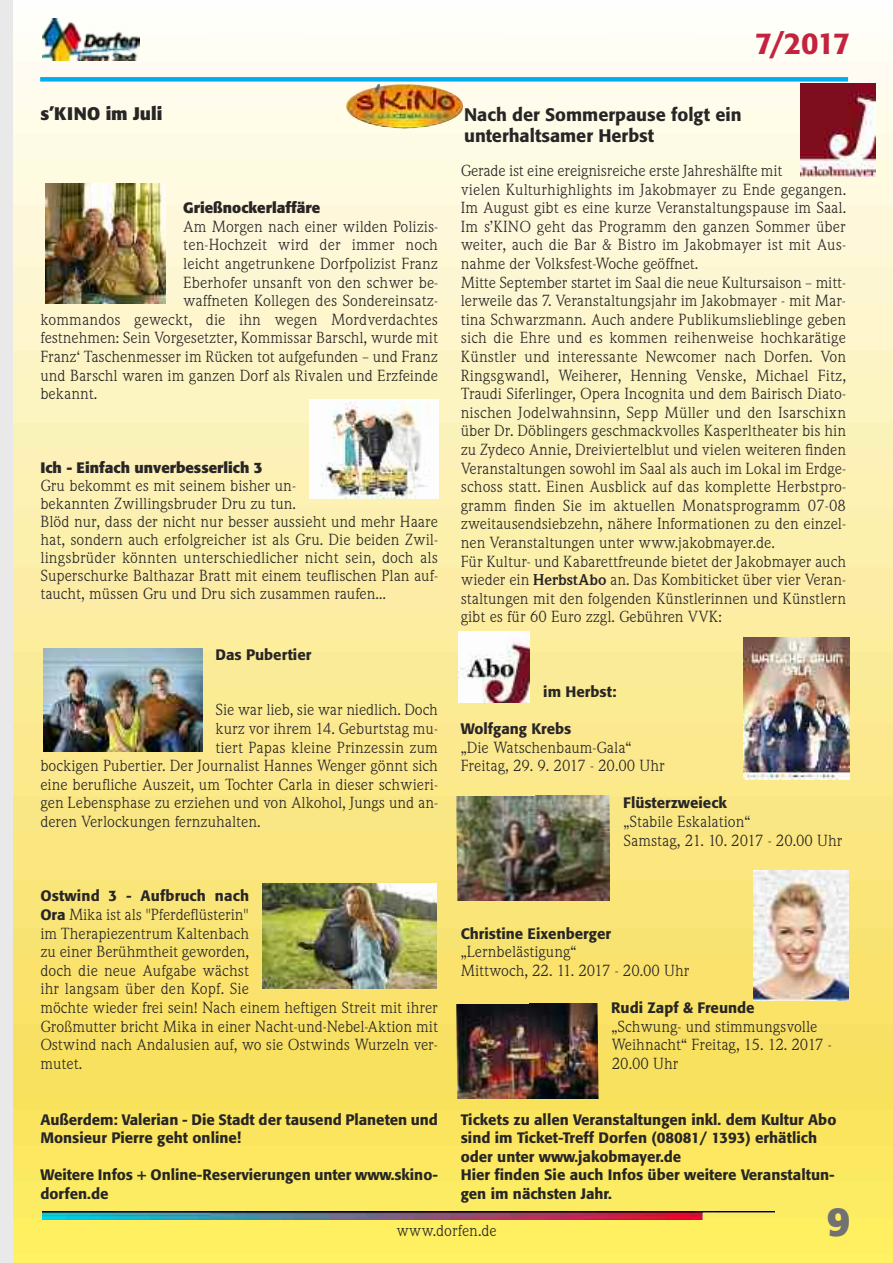
<style>
.page{position:relative;width:893px;height:1263px;background:#fff}
.page>*{position:absolute;margin:0;border:0;box-sizing:border-box;transform-origin:0 0}
.t1{font:700 40.5px "Formata";color:#727172}
.t2{font:500 30px "Formata";color:#c3233f}
.t3{font:500 18px/21px "Formata";color:#272526}
.t4{font:700 18px "Formata";color:#272526}
.t5{font:15px/18.6px "Weidemann SB";color:#272526}
.t6{font:500 15px/18.6px "Formata";color:#272526}
.t7{font:700 15px "Formata";color:#272526}
.s1{font-family:"Formata";font-weight:500}
.s2{font-weight:700}
</style>
<div class="page">
<img style="left:13px;top:18px;width:880px;height:1245px">
<img style="left:43px;top:19px;width:97px;height:41px">
<img style="left:43px;top:1212px;width:732px;height:7px">
<div style="left:0;top:0;width:13px;height:1263px;background:#e9e9e9"></div>
<div style="left:40px;top:77px;width:808px;height:5px;background:#00aded"></div>
<img style="left:45px;top:184px;width:120px;height:120px">
<img style="left:309px;top:399px;width:129px;height:100px">
<img style="left:43px;top:648px;width:159px;height:104px">
<img style="left:754px;top:871px;width:95px;height:130px">
<img style="left:345px;top:84px;width:119px;height:44px">
<img style="left:263px;top:883px;width:174px;height:105px">
<img style="left:456px;top:795px;width:154px;height:105px">
<img style="left:458px;top:631px;width:71px;height:71px">
<img style="left:801px;top:83px;width:74px;height:94px">
<img style="left:744px;top:637px;width:106px;height:142px">
<img style="left:456px;top:1003px;width:143px;height:95px">
<p class="t4" style="left:40px;top:106px;width:123px">s’KINO im Juli</p>
<p class="t7" style="left:183px;top:201px;width:138px">Grießnockerlaffäre</p>
<p class="t5" style="left:183px;top:217px;width:256px">Am Morgen nach einer wilden Polizis-</p>
<p class="t5" style="left:183px;top:236px;width:256px">ten-Hochzeit wird der immer noch</p>
<p class="t5" style="left:183px;top:254px;width:256px">leicht angetrunkene Dorfpolizist Franz</p>
<p class="t5" style="left:183px;top:273px;width:256px">Eberhofer unsanft von den schwer be-</p>
<p class="t5" style="left:183px;top:292px;width:256px">waffneten Kollegen des Sondereinsatz-</p>
<p class="t5" style="left:40px;top:310px;width:399px">kommandos geweckt, die ihn wegen Mordverdachtes</p>
<p class="t5" style="left:40px;top:329px;width:399px">festnehmen: Sein Vorgesetzter, Kommissar Barschl, wurde mit</p>
<p class="t5" style="left:40px;top:347px;width:399px">Franz‘ Taschenmesser im Rücken tot aufgefunden – und Franz</p>
<p class="t5" style="left:40px;top:366px;width:399px">und Barschl waren im ganzen Dorf als Rivalen und Erzfeinde</p>
<p class="t5" style="left:40px;top:385px;width:58px">bekannt.</p>
<p class="t7" style="left:40px;top:461px;width:224px">Ich - Einfach unverbesserlich 3</p>
<p class="t5" style="left:40px;top:477px;width:399px;line-height:18px">Gru bekommt es mit seinem bisher un-<br>bekannten Zwillingsbruder Dru zu tun.<br>Blöd nur, dass der nicht nur besser aussieht und mehr Haare hat, sondern auch erfolgreicher ist als Gru. Die beiden Zwil&shy;lingsbrüder könnten unterschiedlicher nicht sein, doch als Superschurke Balthazar Bratt mit einem teuflischen Plan auf&shy;taucht, müssen Gru und Dru sich zusammen raufen…</p>
<p class="t6" style="left:215px;top:646px;width:97px">Das Pubertier</p>
<p class="t5" style="left:215px;top:701px;width:224px">Sie war lieb, sie war niedlich. Doch</p>
<p class="t5" style="left:215px;top:719px;width:224px">kurz vor ihrem 14. Geburtstag mu-</p>
<p class="t5" style="left:215px;top:738px;width:224px">tiert Papas kleine Prinzessin zum</p>
<p class="t5" style="left:40px;top:757px;width:399px">bockigen Pubertier. Der Journalist Hannes Wenger gönnt sich</p>
<p class="t5" style="left:40px;top:775px;width:399px">eine berufliche Auszeit, um Tochter Carla in dieser schwieri-</p>
<p class="t5" style="left:40px;top:794px;width:399px">gen Lebensphase zu erziehen und von Alkohol, Jungs und an-</p>
<p class="t5" style="left:40px;top:812px;width:222px">deren Verlockungen fernzuhalten.</p>
<p class="t6" style="left:40px;top:888px;width:210px">Ostwind 3 - Aufbruch nach</p>
<p class="t5" style="left:40px;top:905px;width:399px"><span class="s1">Ora</span> Mika ist als "Pferdeflüsterin"<br>im Therapiezentrum Kaltenbach<br>zu einer Berühmtheit geworden,<br>doch die neue Aufgabe wächst<br>ihr langsam über den Kopf. Sie<br>möchte wieder frei sein! Nach einem heftigen Streit mit ihrer Großmutter bricht Mika in einer Nacht-und-Nebel-Aktion mit Ostwind nach Andalusien auf, wo sie Ostwinds Wurzeln ver&shy;mutet.</p>
<p class="t6" style="left:40px;top:1111px;width:399px">Außerdem: Valerian - Die Stadt der tausend Planeten und<br>Monsieur Pierre geht online!</p>
<p class="t6" style="left:40px;top:1167px;width:399px">Weitere Infos + Online-Reservierungen unter www.skino&shy;dorfen.de</p>
<h2 class="t2" style="left:755px;top:30px;width:97px">7/2017</h2>
<p class="t3" style="left:464px;top:106px;width:279px">Nach der Sommerpause folgt ein unterhaltsamer Herbst</p>
<p class="t5" style="left:461px;top:161px;width:387px">Gerade ist eine ereignisreiche erste Jahreshälfte mit<br>vielen Kulturhighlights im Jakobmayer zu Ende gegangen.<br>Im August gibt es eine kurze Veranstaltungspause im Saal.<br>Im s’KINO geht das Programm den ganzen Sommer über weiter, auch die Bar &amp; Bistro im Jakobmayer ist mit Aus&shy;nahme der Volksfest-Woche geöffnet.<br>Mitte September startet im Saal die neue Kultursaison – mitt&shy;lerweile das 7. Veranstaltungsjahr im Jakobmayer - mit Mar&shy;tina Schwarzmann. Auch andere Publikumslieblinge geben sich die Ehre und es kommen reihenweise hochkarätige Künstler und interessante Newcomer nach Dorfen. Von Ringsgwandl, Weiherer, Henning Venske, Michael Fitz, Traudi Siferlinger, Opera Incognita und dem Bairisch Diato&shy;nischen Jodelwahnsinn, Sepp Müller und den Isarschixn über Dr. Döblingers geschmackvolles Kasperltheater bis hin zu Zydeco Annie, Dreiviertelblut und vielen weiteren finden Veranstaltungen sowohl im Saal als auch im Lokal im Erdge&shy;schoss statt. Einen Ausblick auf das komplette Herbstpro&shy;gramm finden Sie im aktuellen Monatsprogramm 07-08 zweitausendsiebzehn, nähere Informationen zu den einzel&shy;nen Veranstaltungen unter www.jakobmayer.de.<br>Für Kultur- und Kabarettfreunde bietet der Jakobmayer auch wieder ein <span class="s2">HerbstAbo</span> an. Das Kombiticket über vier Veran&shy;staltungen mit den folgenden Künstlerinnen und Künstlern gibt es für 60 Euro zzgl. Gebühren VVK:</p>
<p class="t6" style="left:543px;top:683px;width:75px">im Herbst:</p>
<p class="t6" style="left:461px;top:721px;width:112px">Wolfgang Krebs</p>
<p class="t5" style="left:461px;top:738px;width:206px">„Die Watschenbaum-Gala“<br>Freitag, 29. 9. 2017 - 20.00 Uhr</p>
<p class="t6" style="left:623px;top:795px;width:105px">Flüsterzweieck</p>
<p class="t5" style="left:623px;top:812px;width:221px">„Stabile Eskalation“<br>Samstag, 21. 10. 2017 - 20.00 Uhr</p>
<p class="t6" style="left:461px;top:925px;width:152px">Christine Eixenberger</p>
<p class="t5" style="left:461px;top:943px;width:230px">„Lernbelästigung“<br>Mittwoch, 22. 11. 2017 - 20.00 Uhr</p>
<p class="t6" style="left:611px;top:1000px;width:145px">Rudi Zapf &amp; Freunde</p>
<p class="t5" style="left:611px;top:1017px;width:222px">„Schwung- und stimmungsvolle<br>Weihnacht“ Freitag, 15. 12. 2017 -<br>20.00 Uhr</p>
<p class="t6" style="left:461px;top:1111px;width:377px">Tickets zu allen Veranstaltungen inkl. dem Kultur Abo sind im Ticket-Treff Dorfen (08081/ 1393) erhätlich oder unter www.jakobmayer.de<br>Hier finden Sie auch Infos über weitere Veranstaltun&shy;gen im nächsten Jahr.</p>
<p class="t5" style="left:396px;top:1222px;width:102px">www.dorfen.de</p>
<h1 class="t1" style="left:827px;top:1204px;width:25px">9</h1>
</div>
